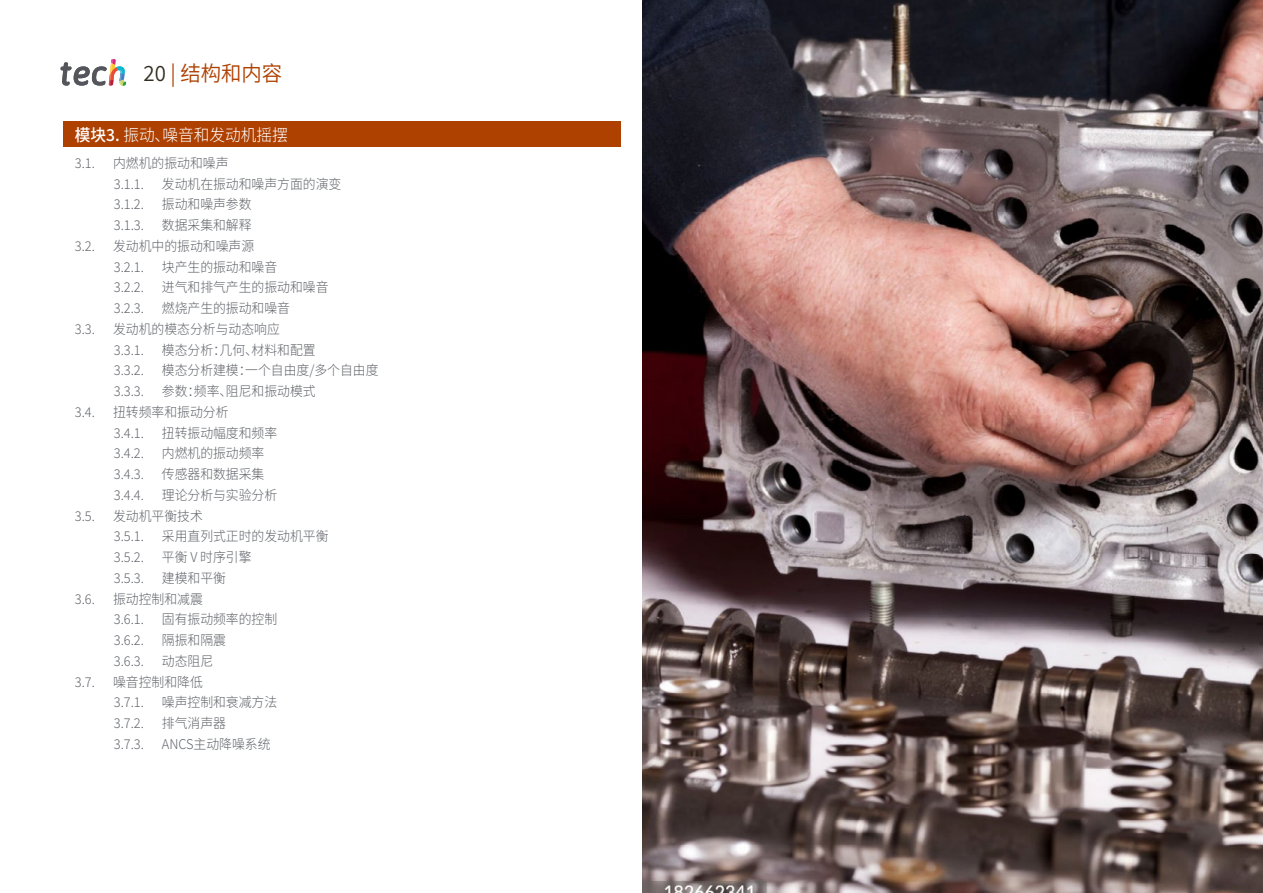
<style>
.page{position:relative;width:1263px;height:893px;background:#fff}
.page>*{position:absolute;margin:0;border:0;box-sizing:border-box;transform-origin:0 0}
.t1{font:21px "Source Han Sans CN";color:#ae4000}
.t2{font:300 16.5px "Source Han Sans CN";color:#fff;scale:.95 1}
.t3{font:300 13.5px/20.7px "Source Han Sans CN";color:#61646a;scale:.95 1}
.s1{color:#312e20}
.s2{font-weight:500}
</style>
<div class="page">
<div style="left:64px;top:121px;width:557px;height:26px;background:#ae4000"></div>
<img style="left:642px;top:0;width:621px;height:893px">
<svg style="left:61px;top:59px;width:65px;height:27px"></svg>
<h1 class="t1" style="left:144px;top:61px;width:140px"><span class="s1">20</span> | 结构和内容</h1>
<p class="t2" style="left:75px;top:125px;width:226px"><span class="s2">模块3.</span> 振动、噪音和发动机摇摆</p>
<p class="t3" style="left:75px;top:153px;width:23px">3.1.</p>
<p class="t3" style="left:113px;top:153px;width:123px">内燃机的振动和噪声<br>3.1.1.</p>
<p class="t3" style="left:162px;top:174px;width:190px">发动机在振动和噪声方面的演变</p>
<p class="t3" style="left:114px;top:194px;width:33px">3.1.2.</p>
<p class="t3" style="left:162px;top:194px;width:96px">振动和噪声参数</p>
<p class="t3" style="left:114px;top:215px;width:33px">3.1.3.</p>
<p class="t3" style="left:162px;top:215px;width:96px">数据采集和解释</p>
<p class="t3" style="left:75px;top:236px;width:23px">3.2.</p>
<p class="t3" style="left:113px;top:236px;width:150px">发动机中的振动和噪声源<br>3.2.1.</p>
<p class="t3" style="left:162px;top:257px;width:123px">块产生的振动和噪音</p>
<p class="t3" style="left:114px;top:277px;width:33px">3.2.2.</p>
<p class="t3" style="left:162px;top:277px;width:177px">进气和排气产生的振动和噪音</p>
<p class="t3" style="left:114px;top:298px;width:33px">3.2.3.</p>
<p class="t3" style="left:162px;top:298px;width:136px">燃烧产生的振动和噪音</p>
<p class="t3" style="left:75px;top:319px;width:23px">3.3.</p>
<p class="t3" style="left:113px;top:319px;width:177px">发动机的模态分析与动态响应<br>3.3.1.</p>
<p class="t3" style="left:162px;top:340px;width:164px">模态分析：几何、材料和配置</p>
<p class="t3" style="left:114px;top:360px;width:33px">3.3.2.</p>
<p class="t3" style="left:162px;top:360px;width:230px">模态分析建模：一个自由度/多个自由度</p>
<p class="t3" style="left:114px;top:381px;width:33px">3.3.3.</p>
<p class="t3" style="left:162px;top:381px;width:164px">参数：频率、阻尼和振动模式</p>
<p class="t3" style="left:75px;top:402px;width:23px">3.4.</p>
<p class="t3" style="left:113px;top:402px;width:123px">扭转频率和振动分析<br>3.4.1.</p>
<p class="t3" style="left:162px;top:423px;width:123px">扭转振动幅度和频率</p>
<p class="t3" style="left:114px;top:443px;width:33px">3.4.2.</p>
<p class="t3" style="left:162px;top:443px;width:109px">内燃机的振动频率</p>
<p class="t3" style="left:114px;top:464px;width:33px">3.4.3.</p>
<p class="t3" style="left:162px;top:464px;width:109px">传感器和数据采集</p>
<p class="t3" style="left:114px;top:485px;width:33px">3.4.4.</p>
<p class="t3" style="left:162px;top:485px;width:123px">理论分析与实验分析</p>
<p class="t3" style="left:75px;top:506px;width:23px">3.5.</p>
<p class="t3" style="left:113px;top:506px;width:96px">发动机平衡技术<br>3.5.1.</p>
<p class="t3" style="left:162px;top:526px;width:177px">采用直列式正时的发动机平衡</p>
<p class="t3" style="left:114px;top:547px;width:33px">3.5.2.</p>
<p class="t3" style="left:162px;top:547px;width:96px">平衡 V 时序引擎</p>
<p class="t3" style="left:114px;top:568px;width:33px">3.5.3.</p>
<p class="t3" style="left:162px;top:568px;width:69px">建模和平衡</p>
<p class="t3" style="left:75px;top:589px;width:23px">3.6.</p>
<p class="t3" style="left:113px;top:589px;width:96px">振动控制和减震<br>3.6.1.</p>
<p class="t3" style="left:162px;top:609px;width:123px">固有振动频率的控制</p>
<p class="t3" style="left:114px;top:630px;width:33px">3.6.2.</p>
<p class="t3" style="left:162px;top:630px;width:69px">隔振和隔震</p>
<p class="t3" style="left:114px;top:651px;width:33px">3.6.3.</p>
<p class="t3" style="left:162px;top:651px;width:55px">动态阻尼</p>
<p class="t3" style="left:75px;top:672px;width:23px">3.7.</p>
<p class="t3" style="left:113px;top:672px;width:96px">噪音控制和降低<br>3.7.1.</p>
<p class="t3" style="left:162px;top:692px;width:123px">噪声控制和衰减方法</p>
<p class="t3" style="left:114px;top:713px;width:33px">3.7.2.</p>
<p class="t3" style="left:162px;top:713px;width:69px">排气消声器</p>
<p class="t3" style="left:114px;top:734px;width:33px">3.7.3.</p>
<p class="t3" style="left:162px;top:734px;width:116px">ANCS主动降噪系统</p>
</div>
